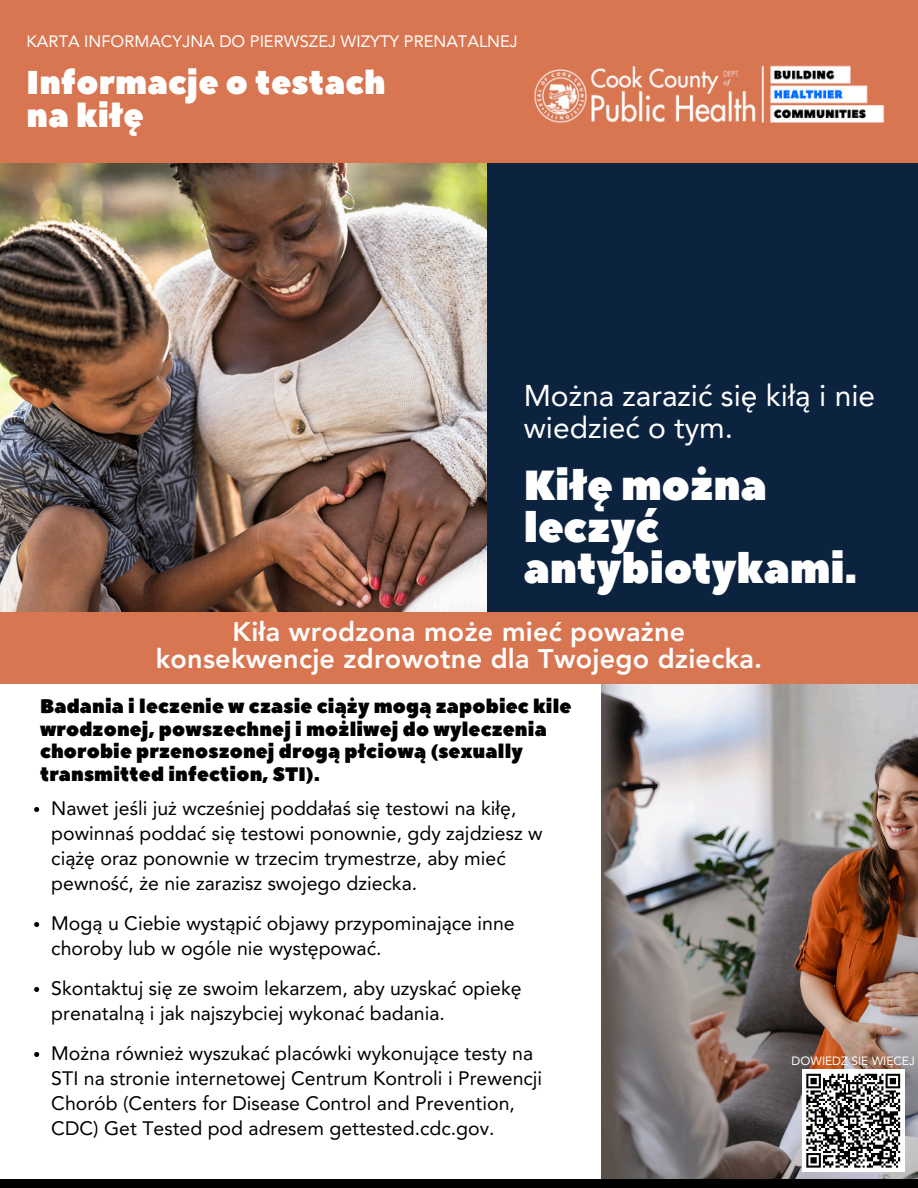
<style>
.page{position:relative;width:918px;height:1188px;background:#fff}
.page>*{position:absolute;margin:0;border:0;box-sizing:border-box;transform-origin:0 0}
.t1{font:42px/41.7px "Peace Sans";color:#fff}
.t2{font:33px/33.8px "Peace Sans";letter-spacing:.01em;color:#fff}
.t3{font:30px/32.7px "Avenir LT Pro";color:#fff}
.t4{font:800 27px/27px "Avenir LT Pro";letter-spacing:.01em;color:#fff;text-align:center}
.t5{font:19.5px/25px "Avenir LT Pro";color:#000}
.t6{font:19.5px/22.5px "Peace Sans";letter-spacing:.01em;color:#000}
.t7{font:16.5px "Avenir LT Pro";color:#fff}
.t8{font:12px "Avenir LT Pro";color:#fff}
</style>
<div class="page">
<img style="left:601px;top:684px;width:317px;height:496px">
<div style="left:0;top:1180px;width:918px;height:8px;background:#000"></div>
<div style="left:0;top:0;width:918px;height:164px;background:#d97652"></div>
<img style="left:0;top:164px;width:487px;height:448px">
<div style="left:0;top:613px;width:918px;height:71px;background:#d97652"></div>
<svg style="left:34px;top:807px;width:5px;height:5px"></svg>
<svg style="left:34px;top:922px;width:5px;height:5px"></svg>
<svg style="left:34px;top:987px;width:5px;height:5px"></svg>
<svg style="left:34px;top:1052px;width:5px;height:5px"></svg>
<img style="left:534px;top:65px;width:351px;height:58px">
<div style="left:802px;top:1070px;width:102px;height:102px;background:#fff"></div>
<svg style="left:806px;top:1073px;width:95px;height:95px"></svg>
<div style="left:487px;top:164px;width:431px;height:448px;background:#0c2340"></div>
<p class="t7" style="left:27px;top:35px;width:493px">KARTA INFORMACYJNA DO PIERWSZEJ WIZYTY PRENATALNEJ</p>
<p class="t2" style="left:27px;top:66px;width:361px">Informacje o testach na kiłę</p>
<p class="t3" style="left:524px;top:382px;width:353px">Można zarazić się kiłą i nie wiedzieć o tym.</p>
<p class="t1" style="left:524px;top:466px;width:335px">Kiłę można leczyć antybiotykami.</p>
<p class="t4" style="left:156px;top:621px;width:608px">Kiła wrodzona może mieć poważne konsekwencje zdrowotne dla Twojego dziecka.</p>
<p class="t6" style="left:40px;top:696px;width:533px">Badania i leczenie w czasie ciąży mogą zapobiec kile wrodzonej, powszechnej i możliwej do wyleczenia chorobie przenoszonej drogą płciową (sexually transmitted infection, STI).</p>
<p class="t5" style="left:51px;top:797px;width:493px">Nawet jeśli już wcześniej poddałaś się testowi na kiłę, powinnaś poddać się testowi ponownie, gdy zajdziesz w ciążę oraz ponownie w trzecim trymestrze, aby mieć pewność, że nie zarazisz swojego dziecka.</p>
<h2 class="t5" style="left:51px;top:912px;width:465px">Mogą u Ciebie wystąpić objawy przypominające inne choroby lub w ogóle nie występować.</h2>
<h1 class="t5" style="left:51px;top:977px;width:472px">Skontaktuj się ze swoim lekarzem, aby uzyskać opiekę prenatalną i jak najszybciej wykonać badania.</h1>
<h3 class="t5" style="left:51px;top:1042px;width:493px">Można również wyszukać placówki wykonujące testy na STI na stronie internetowej Centrum Kontroli i Prewencji Chorób (Centers for Disease Control and Prevention, CDC) Get Tested pod adresem gettested.cdc.gov.</h3>
<h4 class="t8" style="left:792px;top:1056px;width:125px">DOWIEDZ SIĘ WIĘCEJ</h4>
</div>
